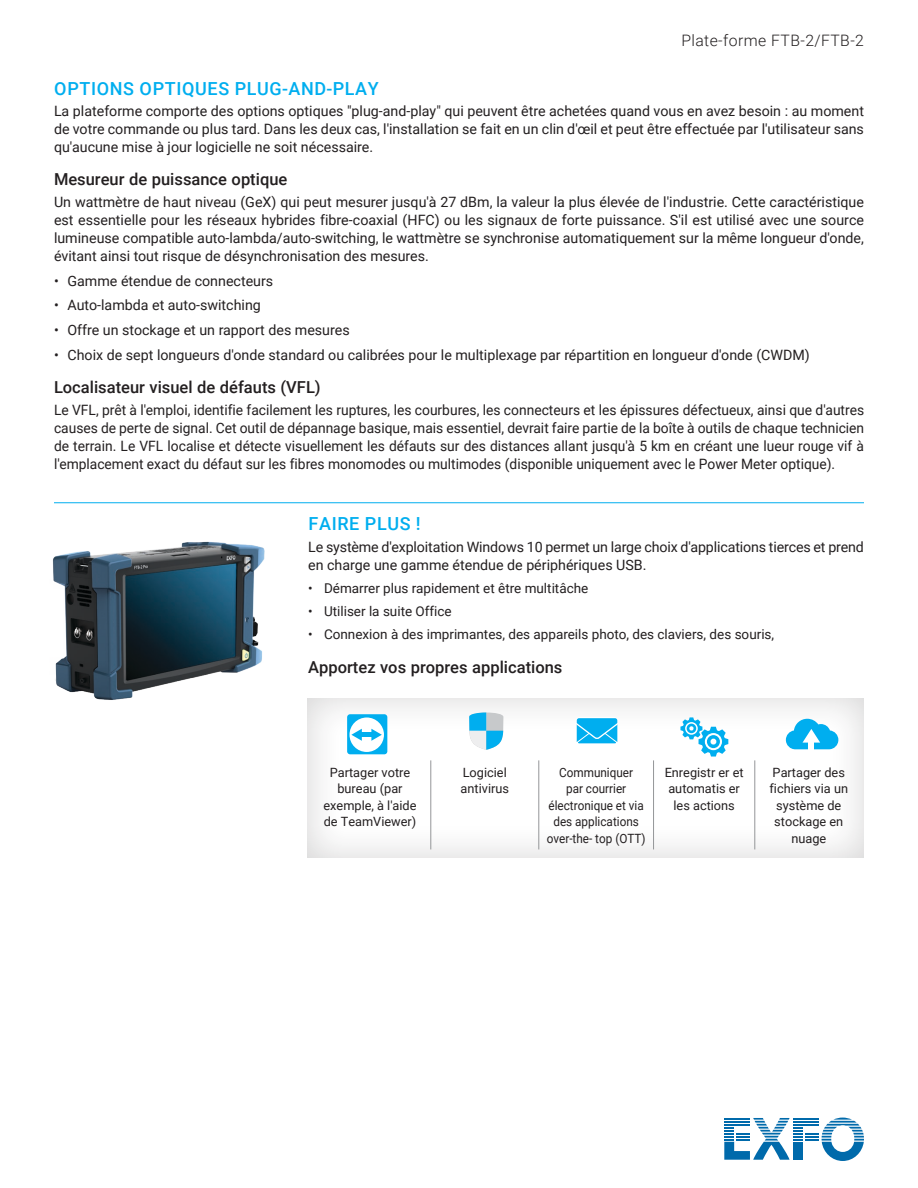
<style>
.page{position:relative;width:918px;height:1188px;background:#fff}
.page>*{position:absolute;margin:0;border:0;box-sizing:border-box;transform-origin:0 0}
.Titre{font:500 18px "Roboto";letter-spacing:.035em;color:#00aeef}
.Sous-titre_1{font:500 16.5px "Roboto";color:#231f20}
.t1{font:300 15.75px "Roboto";letter-spacing:.025em;color:#231f20}
.Texte{font:14.25px/18px "Roboto";color:#231f20;text-align:justify}
.t2{font:13.5px "Roboto";color:#231f20}
.Tableau_texte{font:12.75px/16.5px "Roboto";color:#231f20;text-align:center}
.Tableau_texte-2{font:12.75px/16.5px "Roboto";color:#231f20;text-align:center;scale:.92 1}
</style>
<div class="page">
<svg style="left:724px;top:1118px;width:140px;height:43px"></svg>
<hr style="left:724px;top:1124px;width:26px;height:2px;background:#006aab">
<hr style="left:54px;top:502px;width:810px;height:1px;background:#00aeef">
<img style="left:53px;top:541px;width:212px;height:159px">
<div style="left:307px;top:696px;width:558px;height:163px;background:#231f20;opacity:.2"></div>
<hr style="left:430px;top:760px;width:1px;height:89px;background:#949698">
<hr style="left:538px;top:760px;width:1px;height:89px;background:#949698">
<hr style="left:653px;top:760px;width:1px;height:89px;background:#949698">
<hr style="left:754px;top:760px;width:1px;height:89px;background:#949698">
<div style="left:347px;top:714px;width:40px;height:40px;background:#00aeef;border-radius:3px"></div>
<div style="left:350px;top:718px;width:34px;height:34px;background:#fff;border-radius:50%"></div>
<hr style="left:360px;top:733px;width:13px;height:4px;background:#00aeef">
<svg style="left:351px;top:729px;width:11px;height:12px"></svg>
<svg style="left:371px;top:729px;width:11px;height:12px"></svg>
<svg style="left:466px;top:711px;width:40px;height:39px"></svg>
<svg style="left:575px;top:717px;width:44px;height:30px"></svg>
<svg style="left:680px;top:717px;width:48px;height:40px"></svg>
<div style="left:808px;top:738px;width:6px;height:12px;background:#fff"></div>
<svg style="left:786px;top:719px;width:52px;height:30px"></svg>
<p class="t1" style="left:681px;top:30px;width:184px">Plate-forme FTB-2/FTB-2</p>
<p class="Titre" style="left:54px;top:75px;width:326px">OPTIONS OPTIQUES PLUG-AND-PLAY</p>
<p class="Texte" style="left:54px;top:101px;width:812px">La plateforme comporte des options optiques "plug-and-play" qui peuvent être achetées quand vous en avez besoin : au moment de votre commande ou plus tard. Dans les deux cas, l'installation se fait en un clin d'œil et peut être effectuée par l'utilisateur sans qu'aucune mise à jour logicielle ne soit nécessaire.</p>
<p class="Sous-titre_1" style="left:54px;top:168px;width:235px">Mesureur de puissance optique</p>
<p class="Texte" style="left:54px;top:192px;width:812px">Un wattmètre de haut niveau (GeX) qui peut mesurer jusqu'à 27 dBm, la valeur la plus élevée de l'industrie. Cette caractéristique est essentielle pour les réseaux hybrides fibre-coaxial (HFC) ou les signaux de forte puissance. S'il est utilisé avec une source lumineuse compatible auto-lambda/auto-switching, le wattmètre se synchronise automatiquement sur la même longueur d'onde, évitant ainsi tout risque de désynchronisation des mesures.</p>
<p class="Texte" style="left:54px;top:271px;width:221px">• Gamme étendue de connecteurs</p>
<p class="Texte" style="left:54px;top:296px;width:208px">• Auto-lambda et auto-switching</p>
<p class="Texte" style="left:54px;top:320px;width:297px">• Offre un stockage et un rapport des mesures</p>
<p class="Texte" style="left:54px;top:345px;width:757px">• Choix de sept longueurs d'onde standard ou calibrées pour le multiplexage par répartition en longueur d'onde (CWDM)</p>
<p class="Sous-titre_1" style="left:54px;top:376px;width:268px">Localisateur visuel de défauts (VFL)</p>
<p class="Texte" style="left:54px;top:400px;width:812px">Le VFL, prêt à l'emploi, identifie facilement les ruptures, les courbures, les connecteurs et les épissures défectueux, ainsi que d'autres causes de perte de signal. Cet outil de dépannage basique, mais essentiel, devrait faire partie de la boîte à outils de chaque technicien de terrain. Le VFL localise et détecte visuellement les défauts sur des distances allant jusqu'à 5 km en créant une lueur rouge vif à l'emplacement exact du défaut sur les fibres monomodes ou multimodes (disponible uniquement avec le Power Meter optique).</p>
<p class="Titre" style="left:309px;top:511px;width:114px">FAIRE PLUS !</p>
<p class="Texte" style="left:308px;top:537px;width:557px">Le système d'exploitation Windows 10 permet un large choix d'applications tierces et prend en charge une gamme étendue de périphériques USB.</p>
<p class="t2" style="left:308px;top:579px;width:282px">• Démarrer plus rapidement et être multitâche</p>
<p class="t2" style="left:308px;top:602px;width:145px">• Utiliser la suite Office</p>
<p class="t2" style="left:308px;top:625px;width:467px">• Connexion à des imprimantes, des appareils photo, des claviers, des souris,</p>
<p class="Sous-titre_1" style="left:308px;top:655px;width:256px">Apportez vos propres applications</p>
<p class="Tableau_texte" style="left:324px;top:763px;width:95px">Partager votre bureau (par exemple, à l'aide de TeamViewer)</p>
<p class="Tableau_texte" style="left:461px;top:763px;width:50px;text-align:left">Logiciel antivirus</p>
<p class="Tableau_texte-2" style="left:547px;top:763px;width:109px">Communiquer<br>par courrier électronique et via des applications over-the- top (OTT)</p>
<p class="Tableau_texte" style="left:665px;top:763px;width:80px">Enregistr er et automatis er les actions</p>
<p class="Tableau_texte" style="left:770px;top:763px;width:80px">Partager des fichiers via un système de stockage en nuage</p>
</div>
